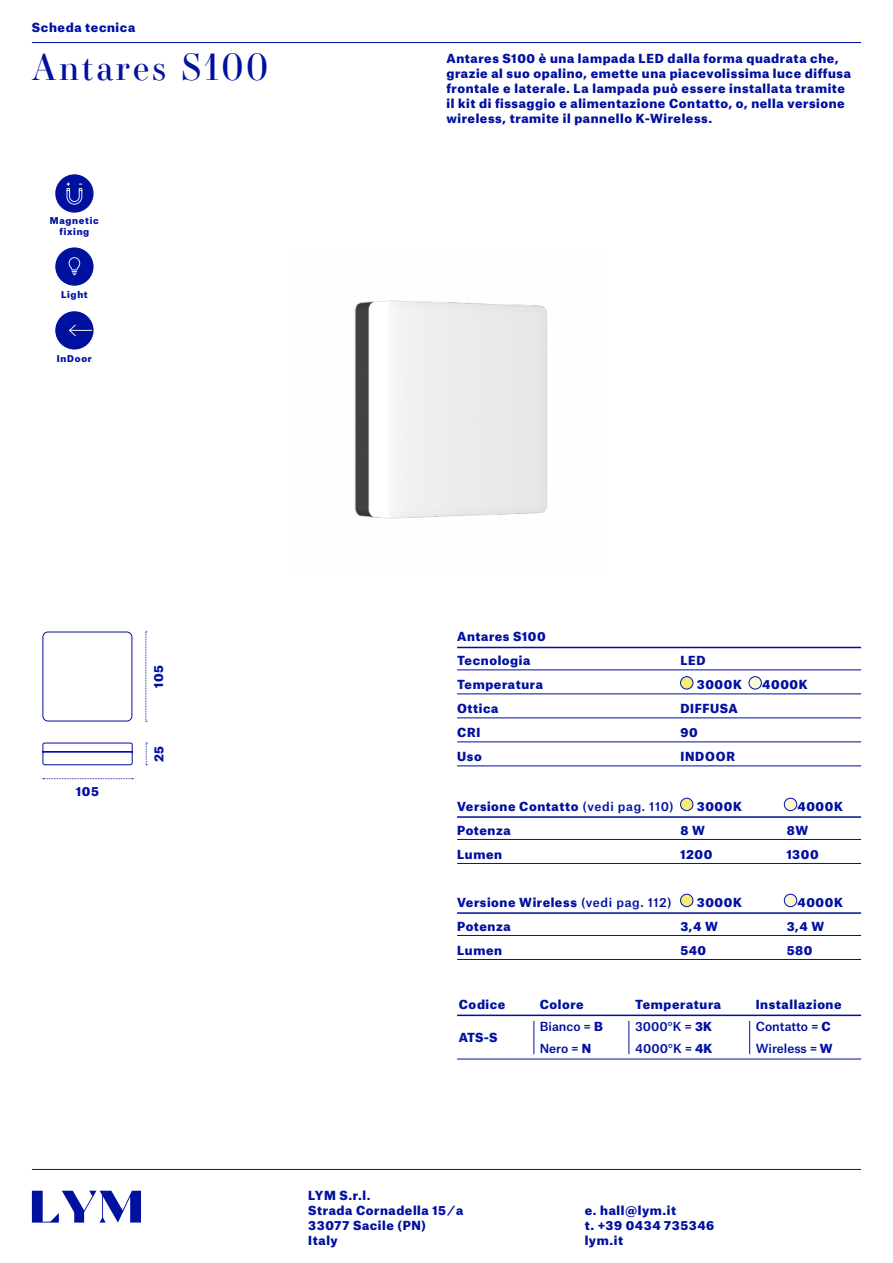
<style>
.page{position:relative;width:893px;height:1263px;background:#fff}
.page>*{position:absolute;margin:0;border:0;box-sizing:border-box;transform-origin:0 0}
.t1{font:36px "Essonnes Display";letter-spacing:.07em;color:#00109f}
.t2{font:900 12px/15px "Atlas Grotesk";letter-spacing:.05em;color:#00109f}
.t3{font:500 12px "Atlas Grotesk";color:#00109f}
.t4{font:900 9px/10.5px "Atlas Grotesk";letter-spacing:.075em;color:#00109f;text-align:center}
.s1{font-weight:500}
.s2{font-weight:900}
</style>
<div class="page">
<hr style="left:32px;top:42px;width:829px;height:1px;background:#00109f">
<svg style="left:32px;top:1191px;width:109px;height:31px"></svg>
<hr style="left:32px;top:1169px;width:829px;height:1px;background:#00109f">
<hr style="left:457px;top:647px;width:404px;height:1px;background:#00109f">
<hr style="left:457px;top:670px;width:404px;height:1px;background:#00109f">
<hr style="left:457px;top:694px;width:404px;height:1px;background:#00109f">
<hr style="left:457px;top:718px;width:404px;height:1px;background:#00109f">
<hr style="left:457px;top:742px;width:404px;height:1px;background:#00109f">
<hr style="left:457px;top:766px;width:404px;height:1px;background:#00109f">
<div style="left:680px;top:677px;width:13px;height:12px;background:#f3ed79;border-radius:50%"></div>
<div style="left:680px;top:676px;width:13px;height:13px;border:1px solid #00109f;border-radius:50%"></div>
<div style="left:749px;top:677px;width:12px;height:12px;background:#faf9d7;border-radius:50%"></div>
<div style="left:749px;top:676px;width:13px;height:13px;border:1px solid #00109f;border-radius:50%"></div>
<hr style="left:457px;top:816px;width:404px;height:2px;background:#00109f">
<hr style="left:457px;top:839px;width:404px;height:1px;background:#00109f">
<hr style="left:457px;top:863px;width:404px;height:1px;background:#00109f">
<hr style="left:457px;top:912px;width:404px;height:2px;background:#00109f">
<hr style="left:457px;top:935px;width:404px;height:1px;background:#00109f">
<hr style="left:457px;top:959px;width:404px;height:1px;background:#00109f">
<div style="left:680px;top:798px;width:13px;height:13px;background:#f3ed79;border-radius:50%"></div>
<div style="left:680px;top:798px;width:13px;height:13px;border:1px solid #00109f;border-radius:50%"></div>
<div style="left:784px;top:798px;width:13px;height:13px;background:#faf9d7;border-radius:50%"></div>
<div style="left:784px;top:798px;width:13px;height:13px;border:1px solid #00109f;border-radius:50%"></div>
<div style="left:680px;top:894px;width:13px;height:13px;background:#f3ed79;border-radius:50%"></div>
<div style="left:680px;top:894px;width:13px;height:13px;border:1px solid #00109f;border-radius:50%"></div>
<div style="left:784px;top:894px;width:13px;height:13px;background:#faf9d7;border-radius:50%"></div>
<div style="left:784px;top:894px;width:13px;height:13px;border:1px solid #00109f;border-radius:50%"></div>
<svg style="left:43px;top:778px;width:90px;height:1px"></svg>
<svg style="left:146px;top:743px;width:1px;height:22px"></svg>
<svg style="left:42px;top:742px;width:91px;height:23px"></svg>
<svg style="left:146px;top:631px;width:1px;height:91px"></svg>
<div style="left:43px;top:632px;width:89px;height:89px;border:1px solid #00109f;border-radius:5px"></div>
<div style="left:55px;top:247px;width:39px;height:39px;background:#00109f;border-radius:50%"></div>
<svg style="left:68px;top:257px;width:13px;height:19px"></svg>
<div style="left:55px;top:311px;width:39px;height:38px;background:#00109f;border-radius:50%"></div>
<svg style="left:69px;top:324px;width:24px;height:13px"></svg>
<div style="left:55px;top:174px;width:39px;height:39px;background:#00109f;border-radius:50%"></div>
<svg style="left:66px;top:182px;width:17px;height:23px"></svg>
<hr style="left:457px;top:1014px;width:404px;height:2px;background:#00109f">
<hr style="left:457px;top:1059px;width:404px;height:1px;background:#00109f">
<hr style="left:534px;top:1021px;width:1px;height:33px;background:#00109f">
<hr style="left:629px;top:1021px;width:1px;height:33px;background:#00109f">
<hr style="left:749px;top:1021px;width:1px;height:33px;background:#00109f">
<img style="left:354px;top:300px;width:193px;height:219px">
<p class="t2" style="left:32px;top:19px;width:105px">Scheda tecnica</p>
<h1 class="t1" style="left:32px;top:41px;width:238px">Antares S100</h1>
<p class="t2" style="left:446px;top:50px;width:406px">Antares S100 è una lampada LED dalla forma quadrata che, grazie al suo opalino, emette una piacevolissima luce diffusa frontale e laterale. La lampada può essere installata tramite il kit di fissaggio e alimentazione Contatto, o, nella versione wireless, tramite il pannello K-Wireless.</p>
<p class="t4" style="left:50px;top:215px;width:50px">Magnetic fixing</p>
<p class="t4" style="left:61px;top:289px;width:28px">Light</p>
<p class="t4" style="left:57px;top:353px;width:36px">InDoor</p>
<p class="t2" style="left:76px;top:783px;width:24px">105</p>
<p class="t2" style="left:150px;top:688px;width:24px;rotate:-90deg">105</p>
<p class="t2" style="left:150px;top:762px;width:18px;rotate:-90deg">25</p>
<p class="t2" style="left:457px;top:623px;width:90px;line-height:24px">Antares S100<br>Tecnologia</p>
<p class="t2" style="left:680px;top:652px;width:27px">LED</p>
<p class="t2" style="left:457px;top:676px;width:87px">Temperatura</p>
<p class="t2" style="left:697px;top:676px;width:47px">3000K</p>
<p class="t2" style="left:762px;top:676px;width:47px">4000K</p>
<p class="t2" style="left:457px;top:700px;width:43px">Ottica</p>
<p class="t2" style="left:680px;top:700px;width:59px">DIFFUSA</p>
<p class="t2" style="left:457px;top:724px;width:25px">CRI</p>
<p class="t2" style="left:680px;top:724px;width:19px">90</p>
<p class="t2" style="left:457px;top:748px;width:26px">Uso</p>
<p class="t2" style="left:680px;top:748px;width:56px">INDOOR</p>
<p class="t2" style="left:457px;top:797px;width:218px">Versione Contatto <span class="s1">(vedi pag. 110)</span></p>
<p class="t2" style="left:697px;top:797px;width:47px">3000K</p>
<p class="t2" style="left:797px;top:797px;width:47px">4000K</p>
<p class="t2" style="left:457px;top:821px;width:55px">Potenza</p>
<p class="t2" style="left:680px;top:821px;width:26px">8 W</p>
<p class="t2" style="left:787px;top:821px;width:23px">8W</p>
<p class="t2" style="left:457px;top:845px;width:46px">Lumen</p>
<p class="t2" style="left:680px;top:845px;width:34px">1200</p>
<p class="t2" style="left:787px;top:845px;width:34px">1300</p>
<p class="t2" style="left:457px;top:893px;width:216px">Versione Wireless <span class="s1">(vedi pag. 112)</span></p>
<p class="t2" style="left:697px;top:893px;width:47px">3000K</p>
<p class="t2" style="left:797px;top:893px;width:47px">4000K</p>
<p class="t2" style="left:457px;top:917px;width:55px">Potenza</p>
<p class="t2" style="left:680px;top:917px;width:39px">3,4 W</p>
<p class="t2" style="left:787px;top:917px;width:39px">3,4 W</p>
<p class="t2" style="left:457px;top:941px;width:46px">Lumen</p>
<p class="t2" style="left:680px;top:941px;width:27px">540</p>
<p class="t2" style="left:787px;top:941px;width:27px">580</p>
<p class="t2" style="left:459px;top:996px;width:48px">Codice</p>
<p class="t2" style="left:540px;top:996px;width:45px">Colore</p>
<p class="t2" style="left:635px;top:996px;width:87px">Temperatura</p>
<p class="t2" style="left:756px;top:996px;width:87px">Installazione</p>
<p class="t2" style="left:459px;top:1029px;width:40px">ATS-S</p>
<p class="t3" style="left:540px;top:1016px;width:65px">Bianco = <span class="s2">B</span></p>
<p class="t3" style="left:635px;top:1016px;width:78px">3000°K = <span class="s2">3K</span></p>
<p class="t3" style="left:756px;top:1016px;width:77px">Contatto = <span class="s2">C</span></p>
<p class="t3" style="left:540px;top:1038px;width:53px">Nero = <span class="s2">N</span></p>
<p class="t3" style="left:635px;top:1038px;width:79px">4000°K = <span class="s2">4K</span></p>
<p class="t3" style="left:756px;top:1038px;width:78px">Wireless = <span class="s2">W</span></p>
<p class="t2" style="left:308px;top:1187px;width:157px">LYM S.r.l.<br>Strada Cornadella 15 ⁄ a<br>33077 Sacile (PN)<br>Italy</p>
<p class="t2" style="left:585px;top:1202px;width:131px">e. hall@lym.it<br>t. +39 0434 735346 lym.it</p>
</div>
